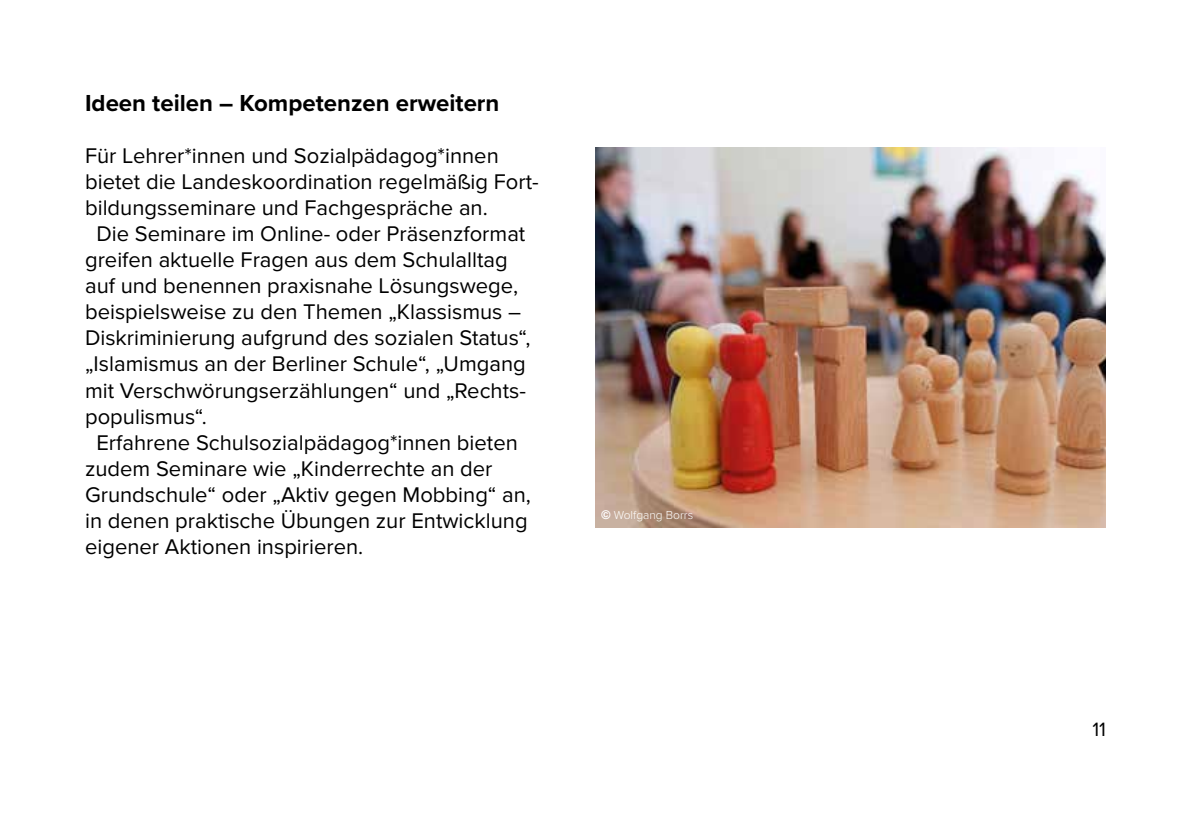
<style>
.page{position:relative;width:1191px;height:840px;background:#fff}
.page>*{position:absolute;margin:0;border:0;box-sizing:border-box;transform-origin:0 0}
.t1{font:700 24px "Proxima Nova";color:#000}
.t2{font:22px "Proxima Nova";color:#000}
.t3{font:20px "Proxima Nova";color:#000}
.t4{font:300 12px "Proxima Nova";color:#fff}
.s1{font-family:"Arial";font-weight:900}
</style>
<div class="page">
<img style="left:595px;top:147px;width:511px;height:380px">
<p class="t1" style="left:85px;top:85px;width:416px">Ideen teilen – Kompetenzen erweitern</p>
<p class="t2" style="left:85px;top:143px;width:415px">Für Lehrer*innen und Sozialpädagog*innen</p>
<p class="t2" style="left:85px;top:169px;width:455px">bietet die Landeskoordination regelmäßig Fort-</p>
<p class="t2" style="left:85px;top:195px;width:404px">bildungsseminare und Fachgespräche an.</p>
<p class="t2" style="left:96px;top:221px;width:430px">Die Seminare im Online- oder Präsenzformat</p>
<p class="t2" style="left:85px;top:247px;width:424px">greifen aktuelle Fragen aus dem Schulalltag</p>
<p class="t2" style="left:85px;top:273px;width:435px">auf und benennen praxisnahe Lösungswege,</p>
<p class="t2" style="left:85px;top:299px;width:438px">beispielsweise zu den Themen „Klassismus –</p>
<p class="t2" style="left:85px;top:325px;width:447px">Diskriminierung aufgrund des sozialen Status“,</p>
<p class="t2" style="left:85px;top:351px;width:442px">„Islamismus an der Berliner Schule“, „Umgang</p>
<p class="t2" style="left:85px;top:377px;width:442px">mit Verschwörungserzählungen“ und „Rechts-</p>
<p class="t2" style="left:85px;top:403px;width:123px">populismus“.</p>
<p class="t2" style="left:96px;top:429px;width:423px">Erfahrene Schulsozialpädagog*innen bieten</p>
<p class="t2" style="left:85px;top:455px;width:409px">zudem Seminare wie „Kinderrechte an der</p>
<p class="t2" style="left:85px;top:481px;width:447px">Grundschule“ oder „Aktiv gegen Mobbing“ an,</p>
<p class="t2" style="left:85px;top:507px;width:444px">in denen praktische Übungen zur Entwicklung</p>
<p class="t2" style="left:85px;top:533px;width:280px">eigener Aktionen inspirieren.</p>
<p class="t4" style="left:601px;top:508px;width:94px"><span class="s1">©</span> Wolfgang Borrs</p>
<p class="t3" style="left:1092px;top:717px;width:15px">11</p>
</div>
